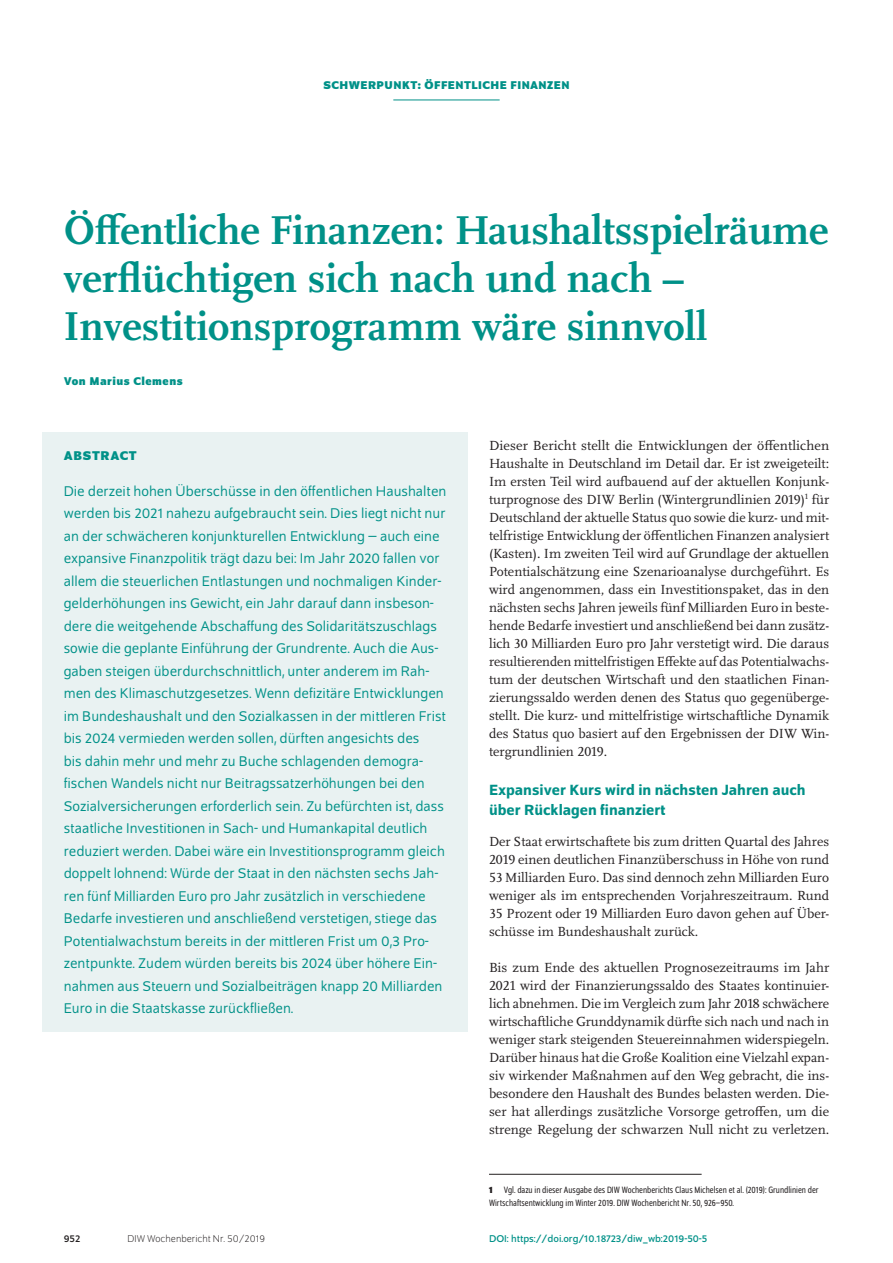
<style>
.page{position:relative;width:893px;height:1263px;background:#fff}
.page>*{position:absolute;margin:0;border:0;box-sizing:border-box;transform-origin:0 0}
.t1{font:700 42px/48px "Scala Pro";color:#009188}
.t2{font:500 15.75px/19.5px "Schumpeter";color:#009188}
.t3{font:15px/22.5px "Schumpeter Blond";color:#009188}
.t4{font:13.8px/18px "Scala Pro";color:#231f20;text-align:justify}
.t5{font:700 13.5px "Schumpeter";letter-spacing:.05em;color:#009188}
.t6{font:700 12px "Schumpeter";letter-spacing:.04em;color:#009188}
.t7{font:10.5px "Schumpeter";color:#009188}
.t8{font:300 10.5px "Schumpeter";color:#231f20}
.t9{font:10.5px "Schumpeter";color:#231f20}
.t10{font:semi-condensed 9.75px/12.8px "Schumpeter Blond";color:#231f20}
.s1{font-family:"Schumpeter";font-weight:700}
</style>
<div class="page">
<hr style="left:393px;top:100px;width:107px;height:1px;background:#009188">
<div style="left:43px;top:432px;width:425px;height:599px;background:#e9f2f2"></div>
<hr style="left:489px;top:1174px;width:213px;height:1px;background:#231f20">
<p class="t6" style="left:323px;top:79px;width:248px">SCHWERPUNKT: ÖFFENTLICHE FINANZEN</p>
<h1 class="t1" style="left:64px;top:203px;width:766px">Öffentliche Finanzen: Haushaltsspielräume verflüchtigen sich nach und nach –<br>Investitionsprogramm wäre sinnvoll</h1>
<p class="t6" style="left:64px;top:374px;width:121px">Von Marius Clemens</p>
<p class="t5" style="left:64px;top:448px;width:75px">ABSTRACT</p>
<p class="t3" style="left:64px;top:480px;width:384px">Die derzeit hohen Überschüsse in den öffentlichen Haushalten werden bis 2021 nahezu aufgebraucht sein. Dies liegt nicht nur an der schwächeren konjunkturellen Entwicklung – auch eine expansive Finanzpolitik trägt dazu bei: Im Jahr 2020 fallen vor allem die steuerlichen Entlastungen und nochmaligen Kinder&shy;gelderhöhungen ins Gewicht, ein Jahr darauf dann insbeson&shy;dere die weitgehende Abschaffung des Solidaritätszuschlags sowie die geplante Einführung der Grundrente. Auch die Aus&shy;gaben steigen überdurchschnittlich, unter anderem im Rah&shy;men des Klimaschutzgesetzes. Wenn defizitäre Entwicklungen im Bundeshaushalt und den Sozialkassen in der mittleren Frist bis 2024 vermieden werden sollen, dürften angesichts des<br>bis dahin mehr und mehr zu Buche schlagenden demogra&shy;fischen Wandels nicht nur Beitragssatzerhöhungen bei den Sozialversicherungen erforderlich sein. Zu befürchten ist, dass staatliche Investitionen in Sach- und Humankapital deutlich reduziert werden. Dabei wäre ein Investitionsprogramm gleich doppelt lohnend: Würde der Staat in den nächsten sechs Jah&shy;ren fünf Milliarden Euro pro Jahr zusätzlich in verschiedene Bedarfe investieren und anschließend verstetigen, stiege das Potentialwachstum bereits in der mittleren Frist um 0,3 Pro&shy;zentpunkte. Zudem würden bereits bis 2024 über höhere Ein&shy;nahmen aus Steuern und Sozialbeiträgen knapp 20 Milliarden Euro in die Staatskasse zurückfließen.</p>
<p class="t4" style="left:489px;top:436px;width:342px">Dieser Bericht stellt die Entwicklungen der öffentlichen Haushalte in Deutschland im Detail dar. Er ist zweigeteilt:<br>Im ersten Teil wird aufbauend auf der aktuellen Konjunk&shy;turprognose des DIW Berlin (Wintergrundlinien 2019)<sup>1</sup> für Deutschland der aktuelle Status quo sowie die kurz- und mit&shy;telfristige Entwicklung der öffentlichen Finanzen analysiert (Kasten). Im zweiten Teil wird auf Grundlage der aktuellen Potentialschätzung eine Szenarioanalyse durchgeführt. Es wird angenommen, dass ein Investitionspaket, das in den nächsten sechs Jahren jeweils fünf Milliarden Euro in beste&shy;hende Bedarfe investiert und anschließend bei dann zusätz&shy;lich 30 Milliarden Euro pro Jahr verstetigt wird. Die daraus resultierenden mittelfristigen Effekte auf das Potentialwachs&shy;tum der deutschen Wirtschaft und den staatlichen Finan&shy;zierungssaldo werden denen des Status quo gegenüberge&shy;stellt. Die kurz- und mittelfristige wirtschaftliche Dynamik des Status quo basiert auf den Ergebnissen der DIW Win&shy;tergrundlinien 2019.</p>
<p class="t2" style="left:489px;top:780px;width:318px">Expansiver Kurs wird in nächsten Jahren auch über Rücklagen finanziert</p>
<p class="t4" style="left:489px;top:832px;width:342px">Der Staat erwirtschaftete bis zum dritten Quartal des Jahres 2019 einen deutlichen Finanzüberschuss in Höhe von rund 53 Milliarden Euro. Das sind dennoch zehn Milliarden Euro weniger als im entsprechenden Vorjahreszeitraum. Rund 35 Prozent oder 19 Milliarden Euro davon gehen auf Über&shy;schüsse im Bundeshaushalt zurück.</p>
<p class="t4" style="left:489px;top:958px;width:342px">Bis zum Ende des aktuellen Prognosezeitraums im Jahr 2021 wird der Finanzierungssaldo des Staates kontinuier&shy;lich abnehmen. Die im Vergleich zum Jahr 2018 schwächere wirtschaftliche Grunddynamik dürfte sich nach und nach in weniger stark steigenden Steuereinnahmen widerspiegeln.<br>Darüber hinaus hat die Große Koalition eine Vielzahl expan&shy;siv wirkender Maßnahmen auf den Weg gebracht, die ins&shy;besondere den Haushalt des Bundes belasten werden. Die&shy;ser hat allerdings zusätzliche Vorsorge getroffen, um die strenge Regelung der schwarzen Null nicht zu verletzen.</p>
<p class="t10" style="left:489px;top:1184px;width:331px"><span class="s1">1</span> Vgl. dazu in dieser Ausgabe des DIW Wochenberichts Claus Michelsen et al. (2019): Grundlinien der<br>Wirtschaftsentwicklung im Winter 2019. DIW Wochenbericht Nr. 50, 926–950.</p>
<p class="t9" style="left:64px;top:1233px;width:18px">952</p>
<p class="t8" style="left:128px;top:1234px;width:139px">DIW Wochenbericht Nr. 50/2019</p>
<p class="t7" style="left:489px;top:1233px;width:220px">DOI: https://doi.org/10.18723/diw_wb:2019-50-5</p>
</div>
